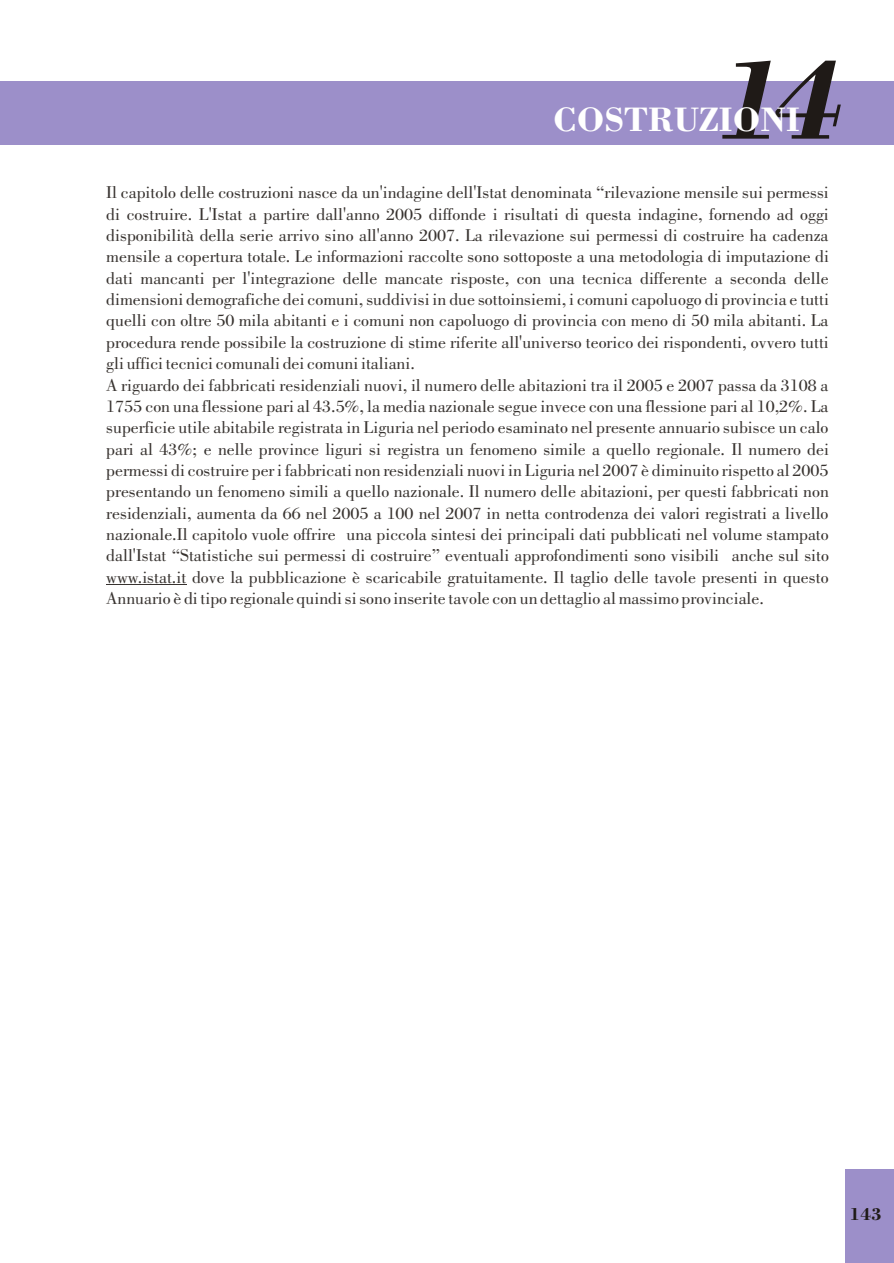
<style>
.page{position:relative;width:894px;height:1263px;background:#fff}
.page>*{position:absolute;margin:0;border:0;box-sizing:border-box;transform-origin:0 0}
.t1{font:italic 117.45px "Bodoni Bd BT";color:#1f1a17}
.t2{font:36px "Bodoni Bd BT";color:#fff}
.t3{font:18px/21.3px "Bodoni Bk BT";color:#383330}
.t4{font:18px "Bodoni Bd BT";color:#1f1a17}
</style>
<div class="page">
<div style="left:0;top:81px;width:894px;height:64px;background:#9c8fc9"></div>
<div style="left:846px;top:1170px;width:48px;height:93px;background:#9c8fc9"></div>
<hr style="left:106px;top:584px;width:80px;height:1px;background:#383330">
<h1 class="t1" style="left:717px;top:49px;width:129px">14</h1>
<h2 class="t2" style="left:553px;top:103px;width:248px">COSTRUZIONI</h2>
<p class="t3" style="left:106px;top:183px;width:724px">Il capitolo delle costruzioni nasce da un'indagine dell'Istat denominata “rilevazione mensile sui permessi di costruire. L'Istat a partire dall'anno 2005 diffonde i risultati di questa indagine, fornendo ad oggi disponibilità della serie arrivo sino all'anno 2007. La rilevazione sui permessi di costruire ha cadenza mensile a copertura totale. Le informazioni raccolte sono sottoposte a una metodologia di imputazione di dati mancanti per l'integrazione delle mancate risposte, con una tecnica differente a seconda delle dimensioni demografiche dei comuni, suddivisi in due sottoinsiemi, i comuni capoluogo di provincia e tutti quelli con oltre 50 mila abitanti e i comuni non capoluogo di provincia con meno di 50 mila abitanti. La procedura rende possibile la costruzione di stime riferite all'universo teorico dei rispondenti, ovvero tutti gli uffici tecnici comunali dei comuni italiani.<br>A riguardo dei fabbricati residenziali nuovi, il numero delle abitazioni tra il 2005 e 2007 passa da 3108 a 1755 con una flessione pari al 43.5%, la media nazionale segue invece con una flessione pari al 10,2%. La superficie utile abitabile registrata in Liguria nel periodo esaminato nel presente annuario subisce un calo pari al 43%; e nelle province liguri si registra un fenomeno simile a quello regionale. Il numero dei permessi di costruire per i fabbricati non residenziali nuovi in Liguria nel 2007 è diminuito rispetto al 2005 presentando un fenomeno simili a quello nazionale. Il numero delle abitazioni, per questi fabbricati non residenziali, aumenta da 66 nel 2005 a 100 nel 2007 in netta controdenza dei valori registrati a livello nazionale.Il capitolo vuole offrire una piccola sintesi dei principali dati pubblicati nel volume stampato dall'Istat “Statistiche sui permessi di costruire” eventuali approfondimenti sono visibili anche sul sito www.istat.it dove la pubblicazione è scaricabile gratuitamente. Il taglio delle tavole presenti in questo Annuario è di tipo regionale quindi si sono inserite tavole con un dettaglio al massimo provinciale.</p>
<p class="t4" style="left:849px;top:1207px;width:34px">143</p>
</div>
